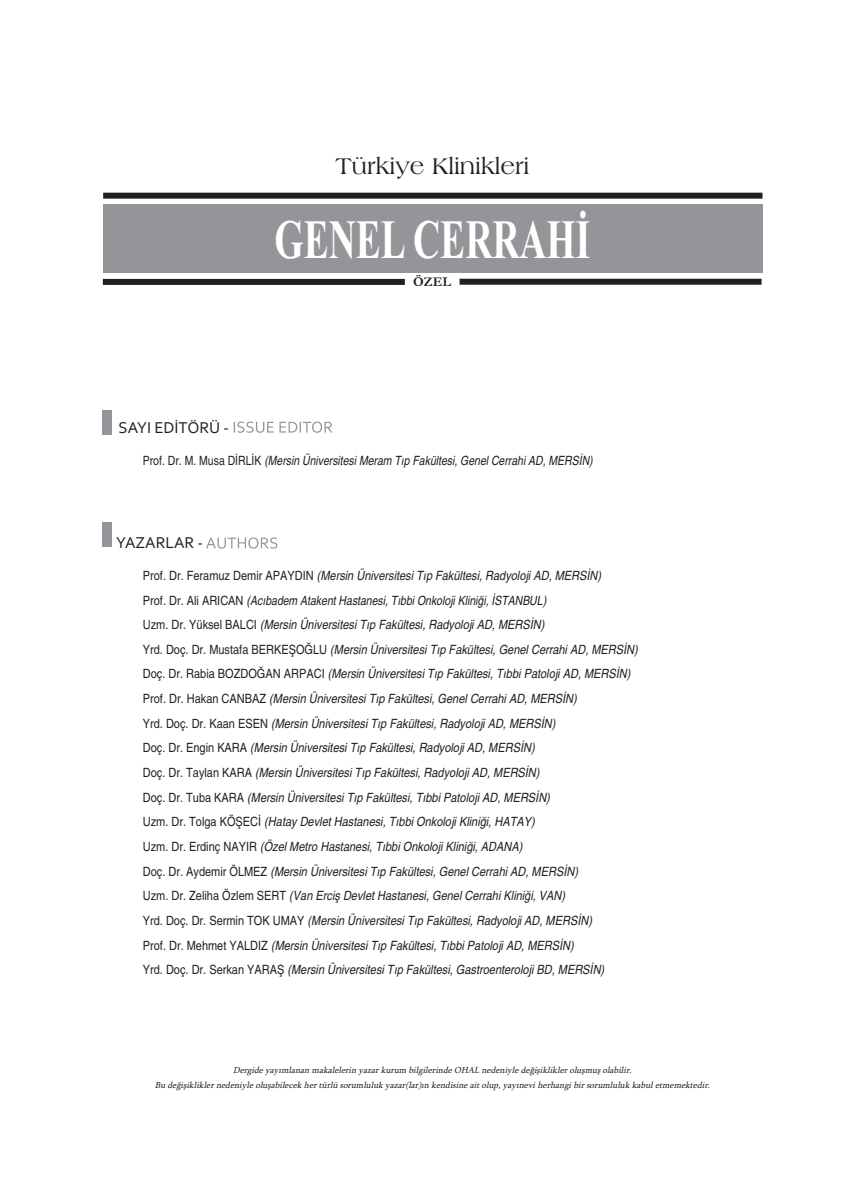
<style>
.page{position:relative;width:865px;height:1197px;background:#fff}
.page>*{position:absolute;margin:0;border:0;box-sizing:border-box;transform-origin:0 0}
.t1{font:700 55.35px "Times New Roman";color:#fff;scale:.68 1}
.t2{font:24px "Americana BT Roman";color:#231f20}
.t3{font:16.5px "Corbel";color:#231f20}
.t4{font:700 13.5px "Garamond";color:#231f20}
.t5{font:italic condensed 12.75px/24.6px "Helvetica";color:#231f20;scale:1.05 1}
.t6{font:italic condensed 12.75px "Helvetica";color:#231f20}
.t7{font:italic 9px/15px "Sylfaen";color:#231f20;text-align:center}
.s1{font-style:normal}
</style>
<div class="page">
<div style="left:103px;top:204px;width:659px;height:68px;background:#939598"></div>
<div style="left:103px;top:193px;width:659px;height:6px;background:#231f20"></div>
<div style="left:103px;top:279px;width:302px;height:6px;background:#231f20"></div>
<div style="left:459px;top:279px;width:302px;height:6px;background:#231f20"></div>
<div style="left:103px;top:410px;width:9px;height:25px;background:#939598"></div>
<svg style="left:234px;top:421px;width:67px;height:12px"></svg>
<div style="left:103px;top:522px;width:9px;height:25px;background:#939598"></div>
<svg style="left:206px;top:537px;width:71px;height:11px"></svg>
<h2 class="t2" style="left:335px;top:152px;width:195px">Türkiye Klinikleri</h2>
<h1 class="t1" style="left:274px;top:207px;width:466px">GENEL CERRAHİ</h1>
<p class="t4" style="left:413px;top:274px;width:39px">ÖZEL</p>
<p class="t3" style="left:119px;top:417px;width:112px">SAYI EDİTÖRÜ -</p>
<p class="t6" style="left:143px;top:453px;width:451px"><span class="s1">Prof. Dr. M. Musa DİRLİK</span> (Mersin Üniversitesi Meram Tıp Fakültesi, Genel Cerrahi AD, MERSİN)</p>
<p class="t3" style="left:116px;top:533px;width:88px">YAZARLAR -</p>
<p class="t5" style="left:143px;top:563px;width:473px"><span class="s1">Prof. Dr. Feramuz Demir APAYDIN</span> (Mersin Üniversitesi Tıp Fakültesi, Radyoloji AD, MERSİN)<br><span class="s1">Prof. Dr. Ali ARICAN</span> (Acıbadem Atakent Hastanesi, Tıbbi Onkoloji Kliniği, İSTANBUL)<br><span class="s1">Uzm. Dr. Yüksel BALCI</span> (Mersin Üniversitesi Tıp Fakültesi, Radyoloji AD, MERSİN)<br><span class="s1">Yrd. Doç. Dr. Mustafa BERKEŞOĞLU</span> (Mersin Üniversitesi Tıp Fakültesi, Genel Cerrahi AD, MERSİN)<br><span class="s1">Doç. Dr. Rabia BOZDOĞAN ARPACI</span> (Mersin Üniversitesi Tıp Fakültesi, Tıbbi Patoloji AD, MERSİN)<br><span class="s1">Prof. Dr. Hakan CANBAZ</span> (Mersin Üniversitesi Tıp Fakültesi, Genel Cerrahi AD, MERSİN)<br><span class="s1">Yrd. Doç. Dr. Kaan ESEN</span> (Mersin Üniversitesi Tıp Fakültesi, Radyoloji AD, MERSİN)<br><span class="s1">Doç. Dr. Engin KARA</span> (Mersin Üniversitesi Tıp Fakültesi, Radyoloji AD, MERSİN)<br><span class="s1">Doç. Dr. Taylan KARA</span> (Mersin Üniversitesi Tıp Fakültesi, Radyoloji AD, MERSİN)<br><span class="s1">Doç. Dr. Tuba KARA</span> (Mersin Üniversitesi Tıp Fakültesi, Tıbbi Patoloji AD, MERSİN)<br><span class="s1">Uzm. Dr. Tolga KÖŞECİ</span> (Hatay Devlet Hastanesi, Tıbbi Onkoloji Kliniği, HATAY)<br><span class="s1">Uzm. Dr. Erdinç NAYIR</span> (Özel Metro Hastanesi, Tıbbi Onkoloji Kliniği, ADANA)<br><span class="s1">Doç. Dr. Aydemir ÖLMEZ</span> (Mersin Üniversitesi Tıp Fakültesi, Genel Cerrahi AD, MERSİN)<br><span class="s1">Uzm. Dr. Zeliha Özlem SERT</span> (Van Erciş Devlet Hastanesi, Genel Cerrahi Kliniği, VAN)<br><span class="s1">Yrd. Doç. Dr. Sermin TOK UMAY</span> (Mersin Üniversitesi Tıp Fakültesi, Radyoloji AD, MERSİN)<br><span class="s1">Prof. Dr. Mehmet YALDIZ</span> (Mersin Üniversitesi Tıp Fakültesi, Tıbbi Patoloji AD, MERSİN)<br><span class="s1">Yrd. Doç. Dr. Serkan YARAŞ</span> (Mersin Üniversitesi Tıp Fakültesi, Gastroenteroloji BD, MERSİN)</p>
<p class="t7" style="left:155px;top:1062px;width:559px">Dergide yayımlanan makalelerin yazar kurum bilgilerinde OHAL nedeniyle değişiklikler oluşmuş olabilir.<br>Bu değişiklikler nedeniyle oluşabilecek her türlü sorumluluk yazar(lar)ın kendisine ait olup, yayınevi herhangi bir sorumluluk kabul etmemektedir.</p>
</div>
